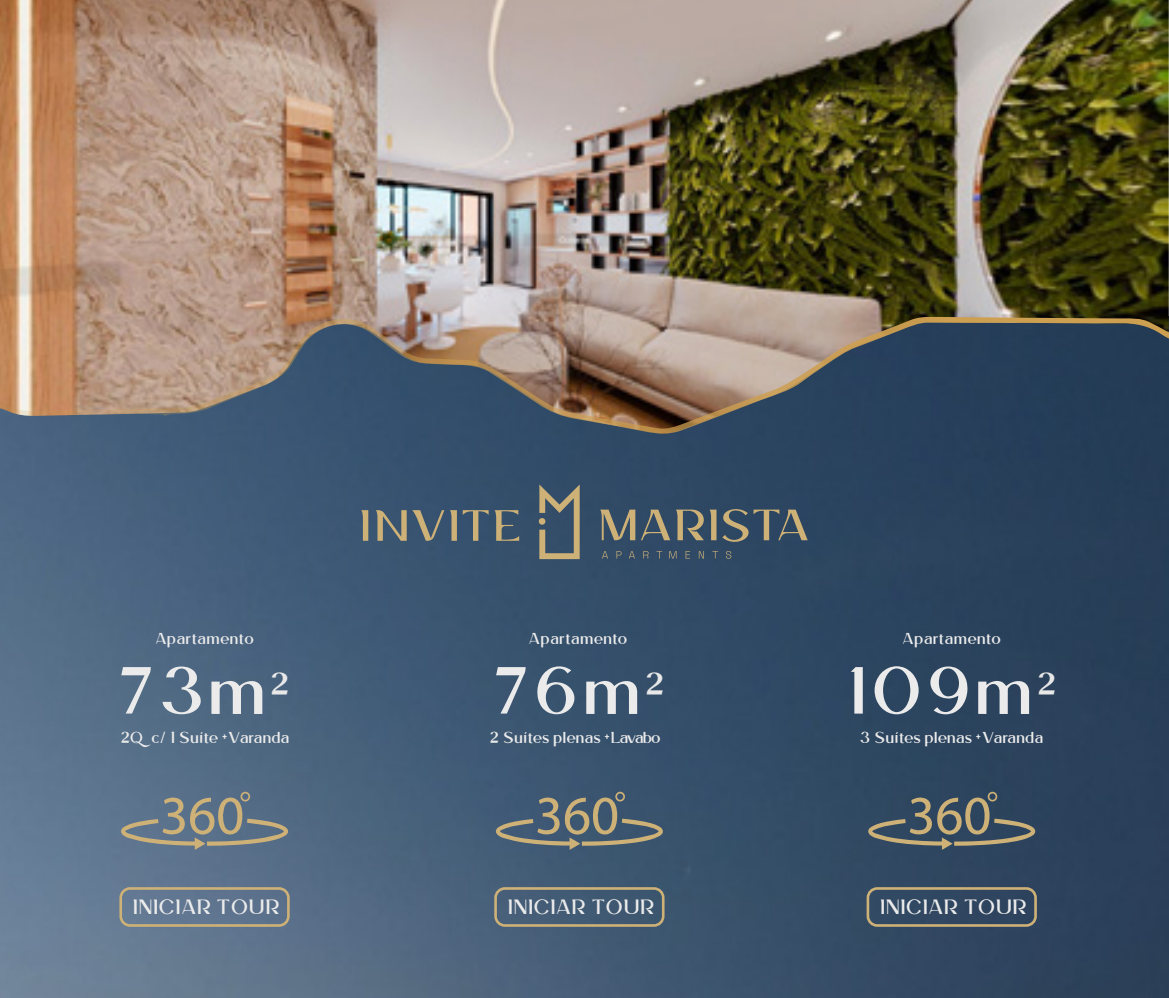
<style>
.page{position:relative;width:1169px;height:998px;background:#fff}
.page>*{position:absolute;margin:0;border:0;box-sizing:border-box;transform-origin:0 0}
.t1{font:68.95px "ETHIQUE Regular";letter-spacing:.06em;color:#ecebeb}
.t2{font:21.7px "ETHIQUE Regular";letter-spacing:.015em;color:#ebebeb;scale:.95 1}
.t3{font:16.45px "ETHIQUE Regular";letter-spacing:.02em;color:#ebebeb;scale:.95 1}
.t4{font:16.45px "ETHIQUE Regular";color:#ebebeb;scale:.95 1}
</style>
<div class="page">
<img style="left:0;top:434px;width:1169px;height:563px">
<img style="left:0;top:0;width:1169px;height:434px">
<svg style="left:602px;top:551px;width:6px;height:7px"></svg>
<svg style="left:616px;top:551px;width:6px;height:7px"></svg>
<svg style="left:629px;top:551px;width:6px;height:7px"></svg>
<svg style="left:643px;top:551px;width:6px;height:7px"></svg>
<svg style="left:657px;top:551px;width:5px;height:7px"></svg>
<svg style="left:669px;top:551px;width:8px;height:7px"></svg>
<svg style="left:686px;top:551px;width:4px;height:7px"></svg>
<svg style="left:699px;top:551px;width:5px;height:7px"></svg>
<svg style="left:712px;top:551px;width:6px;height:7px"></svg>
<svg style="left:726px;top:551px;width:5px;height:7px"></svg>
<svg style="left:539px;top:484px;width:41px;height:75px;background:#6e736e"></svg>
<svg style="left:463px;top:510px;width:26px;height:31px"></svg>
<svg style="left:376px;top:510px;width:68px;height:31px;background:#687172"></svg>
<svg style="left:450px;top:510px;width:7px;height:31px"></svg>
<svg style="left:361px;top:510px;width:7px;height:31px"></svg>
<svg style="left:495px;top:510px;width:24px;height:31px"></svg>
<svg style="left:600px;top:509px;width:35px;height:31px"></svg>
<svg style="left:641px;top:509px;width:29px;height:31px"></svg>
<svg style="left:710px;top:509px;width:98px;height:33px;background:#5a6467"></svg>
<svg style="left:676px;top:509px;width:28px;height:31px"></svg>
<svg style="left:0;top:317px;width:1169px;height:116px;background:#6d6b6d"></svg>
<svg style="left:120px;top:793px;width:169px;height:56px;background:#727e85"></svg>
<svg style="left:241px;top:791px;width:9px;height:10px"></svg>
<div style="left:119px;top:887px;width:171px;height:39px;border:3px solid #ceb177;border-radius:9px"></div>
<svg style="left:495px;top:793px;width:169px;height:56px;background:#5d6b73"></svg>
<svg style="left:615px;top:791px;width:10px;height:10px"></svg>
<div style="left:494px;top:887px;width:171px;height:39px;border:3px solid #ceb177;border-radius:9px"></div>
<svg style="left:867px;top:795px;width:169px;height:54px;background:#535e64"></svg>
<svg style="left:988px;top:791px;width:9px;height:10px"></svg>
<div style="left:867px;top:887px;width:170px;height:39px;border:3px solid #ceb177;border-radius:9px"></div>
<p class="t3" style="left:155px;top:629px;width:105px">Apartamento</p>
<p class="t3" style="left:529px;top:629px;width:105px">Apartamento</p>
<p class="t3" style="left:902px;top:629px;width:105px">Apartamento</p>
<h1 class="t1" style="left:117px;top:651px;width:174px">73m<sup>2</sup></h1>
<p class="t3" style="left:121px;top:727px;width:179px">2Q c/ 1 Suíte +Varanda</p>
<h1 class="t1" style="left:492px;top:651px;width:174px">76m<sup>2</sup></h1>
<p class="t4" style="left:490px;top:727px;width:181px">2 Suítes plenas +Lavabo</p>
<h1 class="t1" style="left:847px;top:651px;width:211px">109m<sup>2</sup></h1>
<p class="t4" style="left:860px;top:727px;width:195px">3 Suítes plenas +Varanda</p>
<h2 class="t2" style="left:133px;top:893px;width:157px">INICIAR TOUR</h2>
<h2 class="t2" style="left:507px;top:893px;width:157px">INICIAR TOUR</h2>
<h2 class="t2" style="left:880px;top:893px;width:157px">INICIAR TOUR</h2>
</div>
